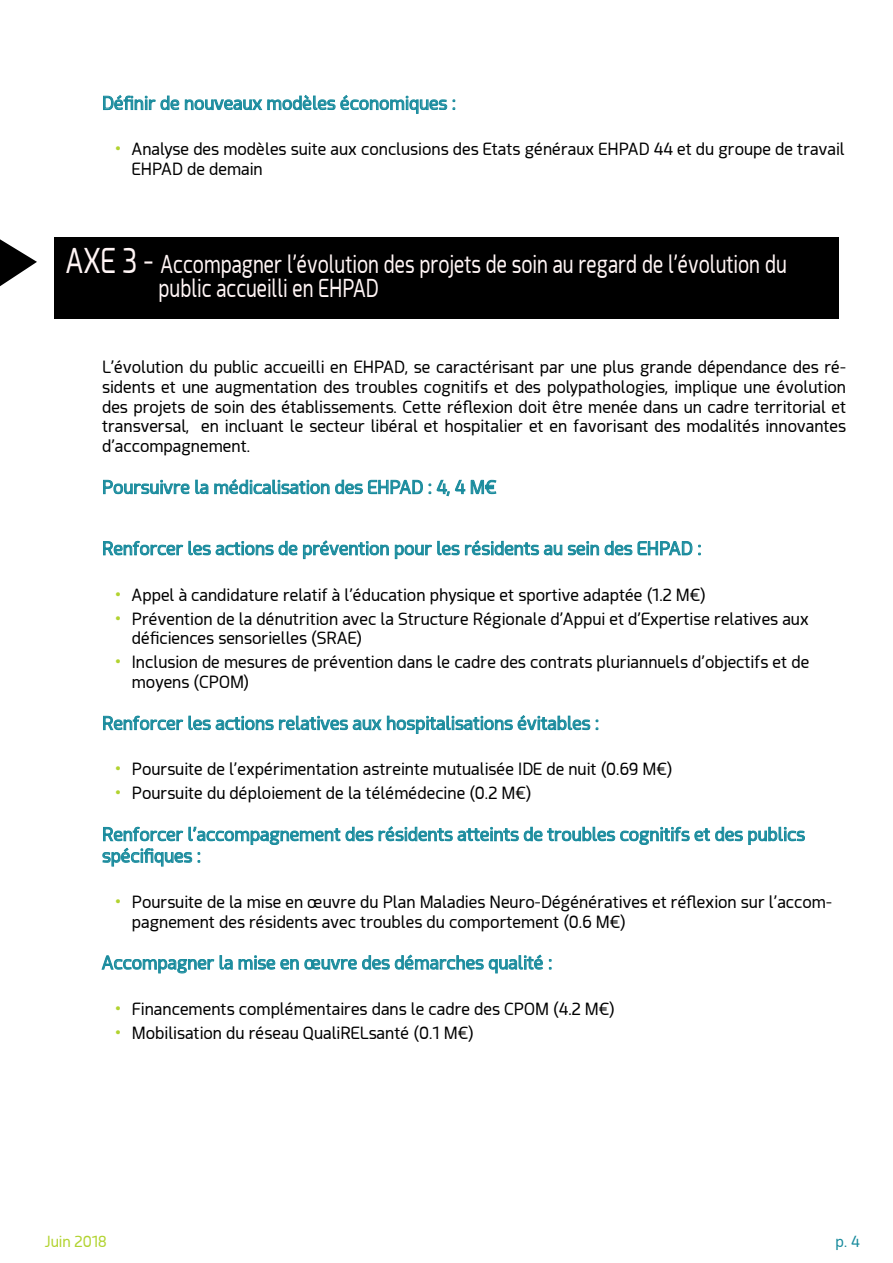
<style>
.page{position:relative;width:893px;height:1263px;background:#fff}
.page>*{position:absolute;margin:0;border:0;box-sizing:border-box;transform-origin:0 0}
.t1{font:24.15px/23.4px "Acephimere";color:#fff5f5;scale:.81 1}
.t2{font:18px/21.6px "Acephimere";color:#198b9d}
.t3{font:16.5px/19.8px "Acephimere";color:#000}
.t4{font:15px "Acephimere";color:#b2d330}
.t5{font:15px "Acephimere";color:#198b9d}
.s1{font-size:18px;color:#b2d330}
.s2{font-size:33.45px}
</style>
<div class="page">
<svg style="left:103px;top:94px;width:344px;height:20px"></svg>
<svg style="left:453px;top:99px;width:2px;height:11px"></svg>
<svg style="left:103px;top:479px;width:320px;height:16px"></svg>
<svg style="left:429px;top:484px;width:2px;height:10px"></svg>
<svg style="left:437px;top:479px;width:60px;height:18px"></svg>
<svg style="left:103px;top:540px;width:286px;height:19px"></svg>
<svg style="left:395px;top:540px;width:306px;height:19px"></svg>
<svg style="left:103px;top:715px;width:495px;height:19px"></svg>
<svg style="left:102px;top:826px;width:703px;height:41px"></svg>
<svg style="left:101px;top:954px;width:442px;height:20px"></svg>
<div style="left:54px;top:238px;width:785px;height:81px;background:#000"></div>
<svg style="left:0;top:239px;width:37px;height:47px"></svg>
<p class="t2" style="left:102px;top:92px;width:355px">Définir de nouveaux modèles économiques :</p>
<p class="t3" style="left:132px;top:139px;width:714px;text-indent:-17px"><span class="s1">•</span> Analyse des modèles suite aux conclusions des Etats généraux EHPAD 44 et du groupe de travail<br>EHPAD de demain</p>
<h1 class="t1" style="left:159px;top:252px;width:777px;text-indent:-93px"><span class="s2">AXE 3 -</span> Accompagner l’évolution des projets de soin au regard de l’évolution du public accueilli en EHPAD</h1>
<p class="t3" style="left:102px;top:356px;width:746px;text-align:justify">L’évolution du public accueilli en EHPAD, se caractérisant par une plus grande dépendance des ré&shy;sidents et une augmentation des troubles cognitifs et des polypathologies, implique une évolution des projets de soin des établissements. Cette réflexion doit être menée dans un cadre territorial et transversal, en incluant le secteur libéral et hospitalier et en favorisant des modalités innovantes d’accompagnement.</p>
<p class="t2" style="left:102px;top:476px;width:396px">Poursuivre la médicalisation des EHPAD : 4, 4 M€</p>
<p class="t2" style="left:102px;top:537px;width:601px">Renforcer les actions de prévention pour les résidents au sein des EHPAD :</p>
<p class="t3" style="left:115px;top:584px;width:593px"><span class="s1">•</span> Appel à candidature relatif à l’éducation physique et sportive adaptée (1.2 M€)</p>
<p class="t3" style="left:132px;top:608px;width:678px;text-indent:-17px"><span class="s1">•</span> Prévention de la dénutrition avec la Structure Régionale d’Appui et d’Expertise relatives aux déficiences sensorielles (SRAE)</p>
<p class="t3" style="left:132px;top:652px;width:679px;text-indent:-17px"><span class="s1">•</span> Inclusion de mesures de prévention dans le cadre des contrats pluriannuels d’objectifs et de moyens (CPOM)</p>
<p class="t2" style="left:102px;top:712px;width:499px">Renforcer les actions relatives aux hospitalisations évitables :</p>
<p class="t3" style="left:115px;top:759px;width:559px"><span class="s1">•</span> Poursuite de l’expérimentation astreinte mutualisée IDE de nuit (0.69 M€)</p>
<p class="t3" style="left:115px;top:783px;width:419px"><span class="s1">•</span> Poursuite du déploiement de la télémédecine (0.2 M€)</p>
<p class="t2" style="left:102px;top:823px;width:704px">Renforcer l’accompagnement des résidents atteints de troubles cognitifs et des publics spécifiques :</p>
<p class="t3" style="left:132px;top:891px;width:702px;text-indent:-17px"><span class="s1">•</span> Poursuite de la mise en œuvre du Plan Maladies Neuro-Dégénératives et réflexion sur l’accom&shy;pagnement des résidents avec troubles du comportement (0.6 M€)</p>
<p class="t2" style="left:102px;top:951px;width:452px">Accompagner la mise en œuvre des démarches qualité :</p>
<p class="t3" style="left:115px;top:998px;width:502px"><span class="s1">•</span> Financements complémentaires dans le cadre des CPOM (4.2 M€)</p>
<p class="t3" style="left:115px;top:1022px;width:361px"><span class="s1">•</span> Mobilisation du réseau QualiRELsanté (0.1 M€)</p>
<p class="t4" style="left:45px;top:1231px;width:63px">Juin 2018</p>
<p class="t5" style="left:836px;top:1231px;width:26px">p. 4</p>
</div>
